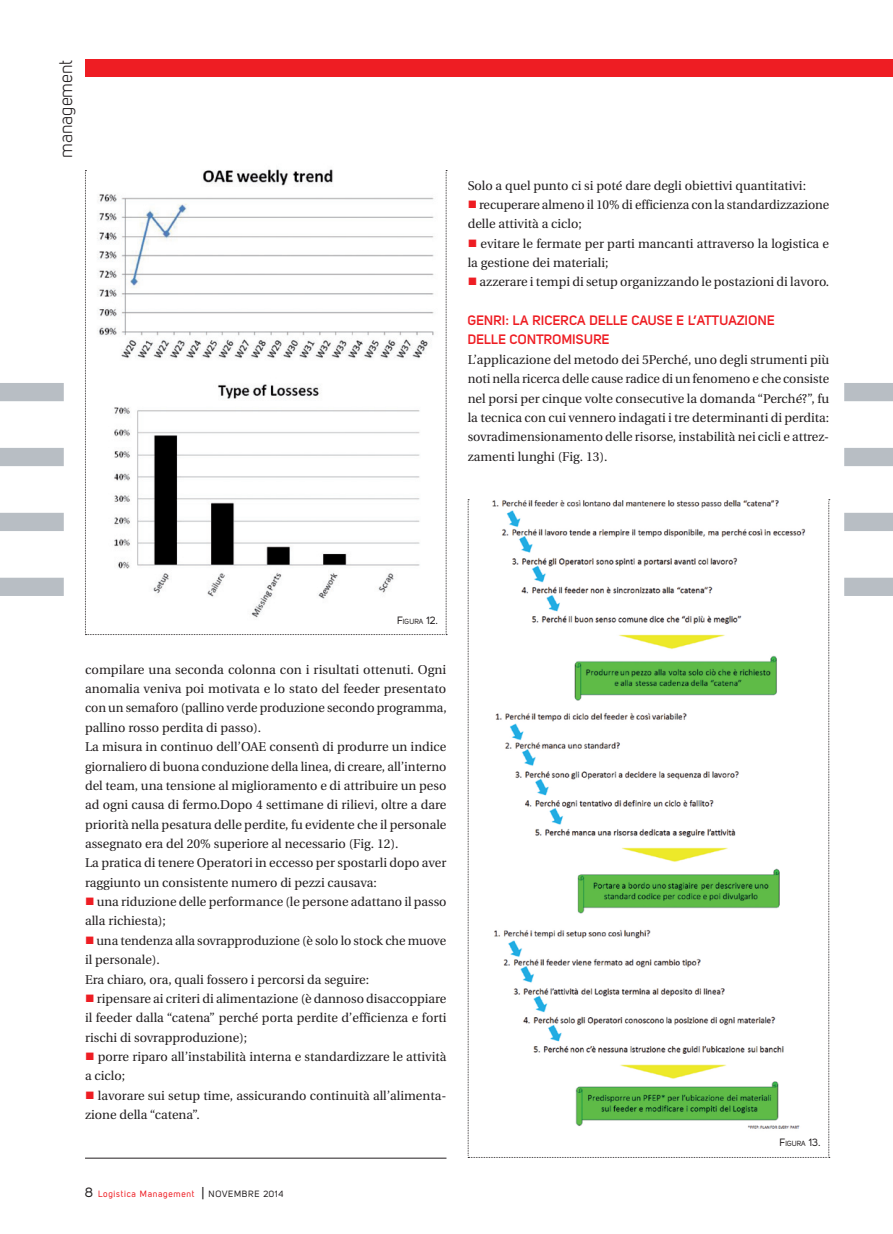
<style>
.page{position:relative;width:893px;height:1234px;background:#fff}
.page>*{position:absolute;margin:0;border:0;box-sizing:border-box;transform-origin:0 0}
.t1{font:18px "Uni Sans Book";color:#231f20}
.Art_Intertitolo_ross{font:700 13.5px "Uni Sans Semi";letter-spacing:.01em;color:#ee1d23}
.Art_Testo{font:12.75px/19.4px "Utopia";color:#231f20}
.t2{font:9px "Uni Sans Regular";letter-spacing:.07em;color:#ee1d23}
.t3{font:7.35px "Uni Sans Regular";color:#231f20}
.s1{color:#ee1d23}
.s2{font-size:10.5px}
.s3{font-size:13.5px;color:#231f20}
.s4{color:#231f20}
</style>
<div class="page">
<div style="left:85px;top:60px;width:808px;height:17px;background:#ee1d23"></div>
<div style="left:844px;top:577px;width:49px;height:19px;background:#b8bec4"></div>
<div style="left:844px;top:512px;width:49px;height:19px;background:#b8bec4"></div>
<div style="left:844px;top:448px;width:49px;height:18px;background:#b8bec4"></div>
<div style="left:844px;top:383px;width:49px;height:18px;background:#b8bec4"></div>
<div style="left:0;top:577px;width:64px;height:19px;background:#b8bec4"></div>
<div style="left:0;top:512px;width:64px;height:19px;background:#b8bec4"></div>
<div style="left:0;top:448px;width:64px;height:18px;background:#b8bec4"></div>
<div style="left:0;top:383px;width:64px;height:18px;background:#b8bec4"></div>
<hr style="left:85px;top:1157px;width:361px;height:1px;background:#231f20">
<svg style="left:85px;top:170px;width:362px;height:465px"></svg>
<svg style="left:468px;top:499px;width:362px;height:658px"></svg>
<img style="left:483px;top:499px;width:328px;height:632px">
<h1 class="t1" style="left:56px;top:158px;width:100px;rotate:-90deg">management</h1>
<p class="Art_Testo" style="left:468px;top:176px;width:340px">Solo a quel punto ci si poté dare degli obiettivi quantitativi:</p>
<p class="Art_Testo" style="left:468px;top:195px;width:363px"><span class="s1">■</span> recuperare almeno il 10% di efficienza con la standardizzazione delle attività a ciclo;</p>
<p class="Art_Testo" style="left:468px;top:234px;width:363px"><span class="s1">■</span> evitare le fermate per parti mancanti attraverso la logistica e la gestione dei materiali;</p>
<p class="Art_Testo" style="left:468px;top:272px;width:363px"><span class="s1">■</span> azzerare i tempi di setup organizzando le postazioni di lavoro.</p>
<p class="Art_Intertitolo_ross" style="left:468px;top:312px;width:309px">GENRI: LA RICERCA DELLE CAUSE E L’ATTUAZIONE</p>
<p class="Art_Intertitolo_ross" style="left:468px;top:331px;width:143px">DELLE CONTROMISURE</p>
<p class="Art_Testo" style="left:468px;top:350px;width:363px;text-align:justify">L’applicazione del metodo dei 5Perché, uno degli strumenti più noti nella ricerca delle cause radice di un fenomeno e che consiste nel porsi per cinque volte consecutive la domanda “Perché?”, fu la tecnica con cui vennero indagati i tre determinanti di perdita: sovradimensionamento delle risorse, instabilità nei cicli e attrez&shy;zamenti lunghi (Fig. 13).</p>
<p class="t3" style="left:397px;top:616px;width:42px"><span class="s2">F</span>IGURA <span class="s2">12.</span></p>
<p class="Art_Testo" style="left:85px;top:659px;width:363px;text-align:justify">compilare una seconda colonna con i risultati ottenuti. Ogni anomalia veniva poi motivata e lo stato del feeder presentato con un semaforo (pallino verde produzione secondo programma, pallino rosso perdita di passo).</p>
<p class="Art_Testo" style="left:85px;top:737px;width:363px;text-align:justify">La misura in continuo dell’OAE consentì di produrre un indice giornaliero di buona conduzione della linea, di creare, all’interno del team, una tensione al miglioramento e di attribuire un peso ad ogni causa di fermo.Dopo 4 settimane di rilievi, oltre a dare priorità nella pesatura delle perdite, fu evidente che il personale assegnato era del 20% superiore al necessario (Fig. 12).</p>
<p class="Art_Testo" style="left:85px;top:853px;width:363px">La pratica di tenere Operatori in eccesso per spostarli dopo aver raggiunto un consistente numero di pezzi causava:</p>
<p class="Art_Testo" style="left:85px;top:892px;width:363px"><span class="s1">■</span> una riduzione delle performance (le persone adattano il passo alla richiesta);</p>
<p class="Art_Testo" style="left:85px;top:930px;width:363px"><span class="s1">■</span> una tendenza alla sovrapproduzione (è solo lo stock che muove il personale).</p>
<p class="Art_Testo" style="left:85px;top:969px;width:286px">Era chiaro, ora, quali fossero i percorsi da seguire:</p>
<p class="Art_Testo" style="left:85px;top:988px;width:363px;text-align:justify"><span class="s1">■</span> ripensare ai criteri di alimentazione (è dannoso disaccoppiare il feeder dalla “catena” perché porta perdite d’efficienza e forti rischi di sovrapproduzione);</p>
<p class="Art_Testo" style="left:85px;top:1046px;width:363px"><span class="s1">■</span> porre riparo all’instabilità interna e standardizzare le attività a ciclo;</p>
<p class="Art_Testo" style="left:85px;top:1085px;width:363px"><span class="s1">■</span> lavorare sui setup time, assicurando continuità all’alimenta&shy;zione della “catena”.</p>
<p class="t2" style="left:85px;top:1187px;width:200px"><span class="s3">8</span> Logistica Management <span class="s3">|</span> <span class="s4">NOVEMBRE 2014</span></p>
<p class="t3" style="left:780px;top:1139px;width:43px"><span class="s2">F</span>IGURA <span class="s2">13.</span></p>
</div>
